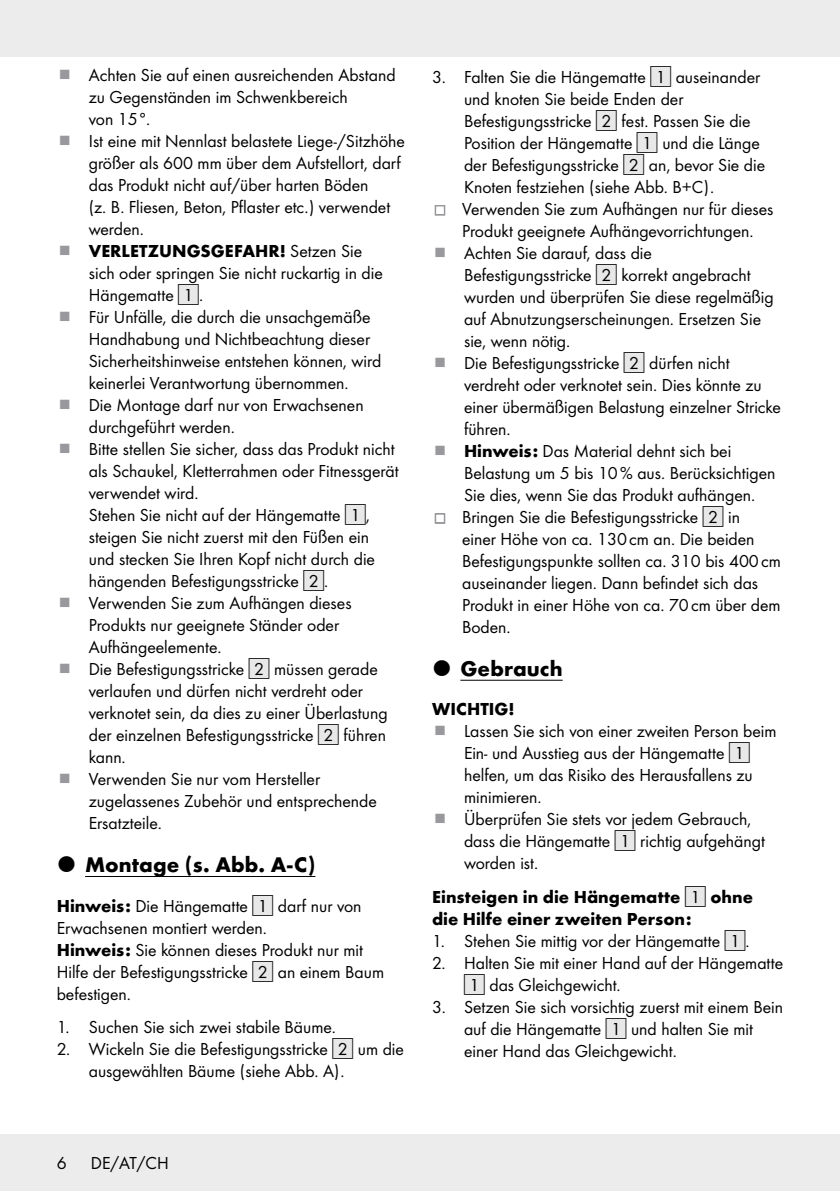
<style>
.page{position:relative;width:840px;height:1191px;background:#fff}
.page>*{position:absolute;margin:0;border:0;box-sizing:border-box;transform-origin:0 0}
.t1{font:700 22px "Futura";letter-spacing:.005em;color:#000}
.t2{font:18px/22px "Futura Boo";color:#000}
.t3{font:700 18px/22px "Futura";color:#000}
.s1{font-family:"Futura Boo";font-weight:400}
.s2{font-family:"IMP Lidl Num Box";font-size:15.8px;color:#e8e8e9}
.s3{font-family:"IMP Lidl Num Box";font-size:15.8px}
.s4{font-family:"Futura";font-weight:700}
.s5{font-family:"IMP Lidl Num Box";font-weight:400;font-size:15.8px;color:#e8e8e9}
.s6{font-family:"IMP Lidl Num Box";font-weight:400;font-size:15.8px}
</style>
<div class="page">
<div style="left:0;top:0;width:839px;height:57px;background:#ececec"></div>
<div style="left:0;top:1134px;width:839px;height:57px;background:#ececec"></div>
<hr style="left:85px;top:876px;width:230px;height:1px;background:#000">
<hr style="left:460px;top:679px;width:102px;height:1px;background:#000">
<p class="t2" style="left:89px;top:63px;width:317px">Achten Sie auf einen ausreichenden Abstand zu Gegenständen im Schwenkbereich<br>von 15°.<br>Ist eine mit Nennlast belastete Liege-/Sitzhöhe größer als 600 mm über dem Aufstellort, darf das Produkt nicht auf/über harten Böden<br>(z. B. Fliesen, Beton, Pflaster etc.) verwendet werden.</p>
<p class="t3" style="left:89px;top:239px;width:275px">VERLETZUNGSGEFAHR! <span class="s1">Setzen Sie</span></p>
<p class="t2" style="left:89px;top:261px;width:311px">sich oder springen Sie nicht ruckartig in die Hängematte <span class="s2">[</span><span class="s3">1]</span>.<br>Für Unfälle, die durch die unsachgemäße Handhabung und Nichtbeachtung dieser Sicherheitshinweise entstehen können, wird keinerlei Verantwortung übernommen.<br>Die Montage darf nur von Erwachsenen durchgeführt werden.<br>Bitte stellen Sie sicher, dass das Produkt nicht als Schaukel, Kletterrahmen oder Fitnessgerät verwendet wird.<br>Stehen Sie nicht auf der Hängematte <span class="s2">[</span><span class="s3">1]</span>, steigen Sie nicht zuerst mit den Füßen ein und stecken Sie Ihren Kopf nicht durch die hängenden Befestigungsstricke <span class="s2">[</span><span class="s3">2]</span>.<br>Verwenden Sie zum Aufhängen dieses Produkts nur geeignete Ständer oder Aufhängeelemente.<br>Die Befestigungsstricke <span class="s2">[</span><span class="s3">2]</span> müssen gerade verlaufen und dürfen nicht verdreht oder verknotet sein, da dies zu einer Überlastung der einzelnen Befestigungsstricke <span class="s2">[</span><span class="s3">2]</span> führen kann.<br>Verwenden Sie nur vom Hersteller zugelassenes Zubehör und entsprechende Ersatzteile.</p>
<p class="t1" style="left:85px;top:849px;width:232px">Montage (s. Abb. A-C)</p>
<p class="t2" style="left:57px;top:893px;width:329px"><span class="s4">Hinweis:</span> Die Hängematte <span class="s2">[</span><span class="s3">1]</span> darf nur von Erwachsenen montiert werden.<br><span class="s4">Hinweis:</span> Sie können dieses Produkt nur mit Hilfe der Befestigungsstricke <span class="s2">[</span><span class="s3">2]</span> an einem Baum befestigen.</p>
<p class="t2" style="left:57px;top:1015px;width:280px">1. Suchen Sie sich zwei stabile Bäume.</p>
<p class="t2" style="left:89px;top:1037px;width:316px;text-indent:-32px">2. Wickeln Sie die Befestigungsstricke <span class="s2">[</span><span class="s3">2]</span> um die ausgewählten Bäume (siehe Abb. A).</p>
<p class="t2" style="left:462px;top:65px;width:320px;text-indent:-30px">3. Falten Sie die Hängematte <span class="s2">[</span><span class="s3">1]</span> auseinander und knoten Sie beide Enden der Befestigungsstricke <span class="s2">[</span><span class="s3">2]</span> fest. Passen Sie die Position der Hängematte <span class="s2">[</span><span class="s3">1]</span> und die Länge der Befestigungsstricke <span class="s2">[</span><span class="s3">2]</span> an, bevor Sie die Knoten festziehen (siehe Abb. B+C).<br>Verwenden Sie zum Aufhängen nur für dieses Produkt geeignete Aufhängevorrichtungen.<br>Achten Sie darauf, dass die Befestigungsstricke <span class="s2">[</span><span class="s3">2]</span> korrekt angebracht wurden und überprüfen Sie diese regelmäßig auf Abnutzungserscheinungen. Ersetzen Sie sie, wenn nötig.<br>Die Befestigungsstricke <span class="s2">[</span><span class="s3">2]</span> dürfen nicht verdreht oder verknotet sein. Dies könnte zu einer übermäßigen Belastung einzelner Stricke führen.<br><span class="s4">Hinweis:</span> Das Material dehnt sich bei Belastung um 5 bis 10% aus. Berücksichtigen Sie dies, wenn Sie das Produkt aufhängen.<br>Bringen Sie die Befestigungsstricke <span class="s2">[</span><span class="s3">2]</span> in<br>einer Höhe von ca. 130cm an. Die beiden Befestigungspunkte sollten ca. 310 bis 400cm auseinander liegen. Dann befindet sich das Produkt in einer Höhe von ca. 70cm über dem Boden.</p>
<p class="t1" style="left:460px;top:652px;width:104px">Gebrauch</p>
<p class="t3" style="left:432px;top:697px;width:84px">WICHTIG!</p>
<p class="t2" style="left:464px;top:719px;width:314px">Lassen Sie sich von einer zweiten Person beim Ein- und Ausstieg aus der Hängematte <span class="s2">[</span><span class="s3">1] </span>helfen, um das Risiko des Herausfallens zu minimieren.<br>Überprüfen Sie stets vor jedem Gebrauch, dass die Hängematte <span class="s2">[</span><span class="s3">1]</span> richtig aufgehängt worden ist.</p>
<p class="t3" style="left:432px;top:884px;width:322px">Einsteigen in die Hängematte <span class="s5">[</span><span class="s6">1]</span> ohne die Hilfe einer zweiten Person:</p>
<p class="t2" style="left:432px;top:928px;width:319px">1. Stehen Sie mittig vor der Hängematte <span class="s2">[</span><span class="s3">1]</span>.</p>
<p class="t2" style="left:464px;top:950px;width:320px;text-indent:-32px">2. Halten Sie mit einer Hand auf der Hängematte <span class="s2">[</span><span class="s3">1]</span> das Gleichgewicht.</p>
<p class="t2" style="left:464px;top:994px;width:320px;text-indent:-32px">3. Setzen Sie sich vorsichtig zuerst mit einem Bein auf die Hängematte <span class="s2">[</span><span class="s3">1]</span> und halten Sie mit einer Hand das Gleichgewicht.</p>
<p class="t2" style="left:57px;top:1151px;width:11px">6</p>
<p class="t2" style="left:91px;top:1151px;width:79px">DE/AT/CH</p>
</div>
